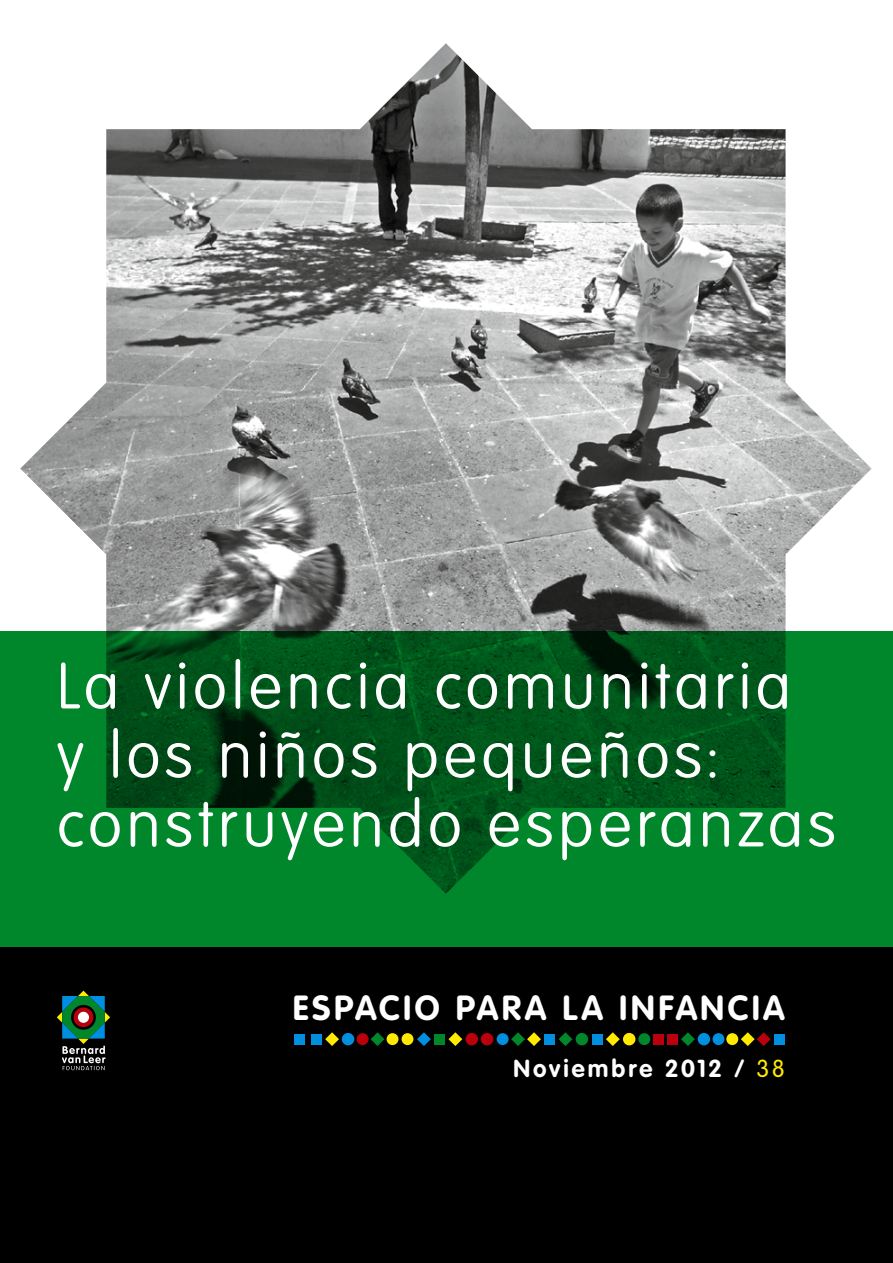
<style>
.page{position:relative;width:893px;height:1263px;background:#fff}
.page>*{position:absolute;margin:0;border:0;box-sizing:border-box;transform-origin:0 0}
.t1{font:100 64.05px/69px "VAG Rounded Std";letter-spacing:.065em;color:#fff}
.t2{font:700 34.35px "VAG Rounded Std";letter-spacing:.095em;color:#fff}
.t3{font:700 24.3px "VAG Rounded Std";letter-spacing:.12em;color:#fff}
.s1{font-weight:300;color:#ffea00}
</style>
<div class="page">
<img style="left:20px;top:43px;width:851px;height:588px">
<div style="left:0;top:947px;width:892px;height:316px;background:#000"></div>
<svg style="left:0;top:631px;width:892px;height:316px;background:#006d22"></svg>
<svg style="left:57px;top:990px;width:53px;height:80px"></svg>
<div style="left:78px;top:1012px;width:11px;height:11px;background:#fff;border-radius:50%"></div>
<svg style="left:606px;top:1032px;width:13px;height:14px"></svg>
<svg style="left:681px;top:1032px;width:13px;height:14px"></svg>
<svg style="left:741px;top:1032px;width:29px;height:14px"></svg>
<div style="left:697px;top:1033px;width:13px;height:12px;background:#008edf;border-radius:50%"></div>
<div style="left:638px;top:1033px;width:12px;height:12px;background:#00872b;border-radius:50%"></div>
<div style="left:712px;top:1033px;width:12px;height:12px;background:#008edf;border-radius:50%"></div>
<div style="left:726px;top:1033px;width:12px;height:12px;background:#ffea00;border-radius:50%"></div>
<svg style="left:511px;top:1032px;width:29px;height:14px"></svg>
<svg style="left:558px;top:1032px;width:14px;height:14px"></svg>
<div style="left:496px;top:1033px;width:12px;height:12px;background:#008edf;border-radius:50%"></div>
<div style="left:356px;top:1033px;width:12px;height:12px;background:#ba000c;border-radius:50%"></div>
<div style="left:401px;top:1033px;width:12px;height:12px;background:#ffea00;border-radius:50%"></div>
<svg style="left:370px;top:1032px;width:14px;height:14px"></svg>
<svg style="left:417px;top:1032px;width:13px;height:14px"></svg>
<svg style="left:448px;top:1032px;width:14px;height:14px"></svg>
<div style="left:386px;top:1033px;width:12px;height:12px;background:#ffea00;border-radius:50%"></div>
<div style="left:622px;top:1033px;width:13px;height:12px;background:#ffea00;border-radius:50%"></div>
<div style="left:575px;top:1033px;width:13px;height:12px;background:#00872b;border-radius:50%"></div>
<div style="left:480px;top:1033px;width:13px;height:12px;background:#ba000c;border-radius:50%"></div>
<div style="left:342px;top:1033px;width:12px;height:12px;background:#008edf;border-radius:50%"></div>
<div style="left:465px;top:1033px;width:13px;height:12px;background:#ba000c;border-radius:50%"></div>
<svg style="left:325px;top:1032px;width:14px;height:14px"></svg>
<div style="left:653px;top:1034px;width:11px;height:10px;background:#ba000c"></div>
<div style="left:667px;top:1034px;width:10px;height:10px;background:#ba000c"></div>
<div style="left:544px;top:1034px;width:11px;height:10px;background:#008edf"></div>
<div style="left:434px;top:1034px;width:11px;height:10px;background:#00872b"></div>
<div style="left:591px;top:1034px;width:11px;height:10px;background:#008edf"></div>
<div style="left:773px;top:1034px;width:11px;height:10px;background:#008edf"></div>
<div style="left:294px;top:1034px;width:11px;height:10px;background:#008edf"></div>
<div style="left:311px;top:1034px;width:11px;height:10px;background:#008edf"></div>
<p class="t1" style="left:57px;top:654px;width:780px">La violencia comunitaria<br>y los niños pequeños: construyendo esperanzas</p>
<p class="t2" style="left:293px;top:988px;width:493px">ESPACIO PARA LA INFANCIA</p>
<p class="t3" style="left:513px;top:1054px;width:273px">Noviembre 2012 / <span class="s1">38</span></p>
</div>
